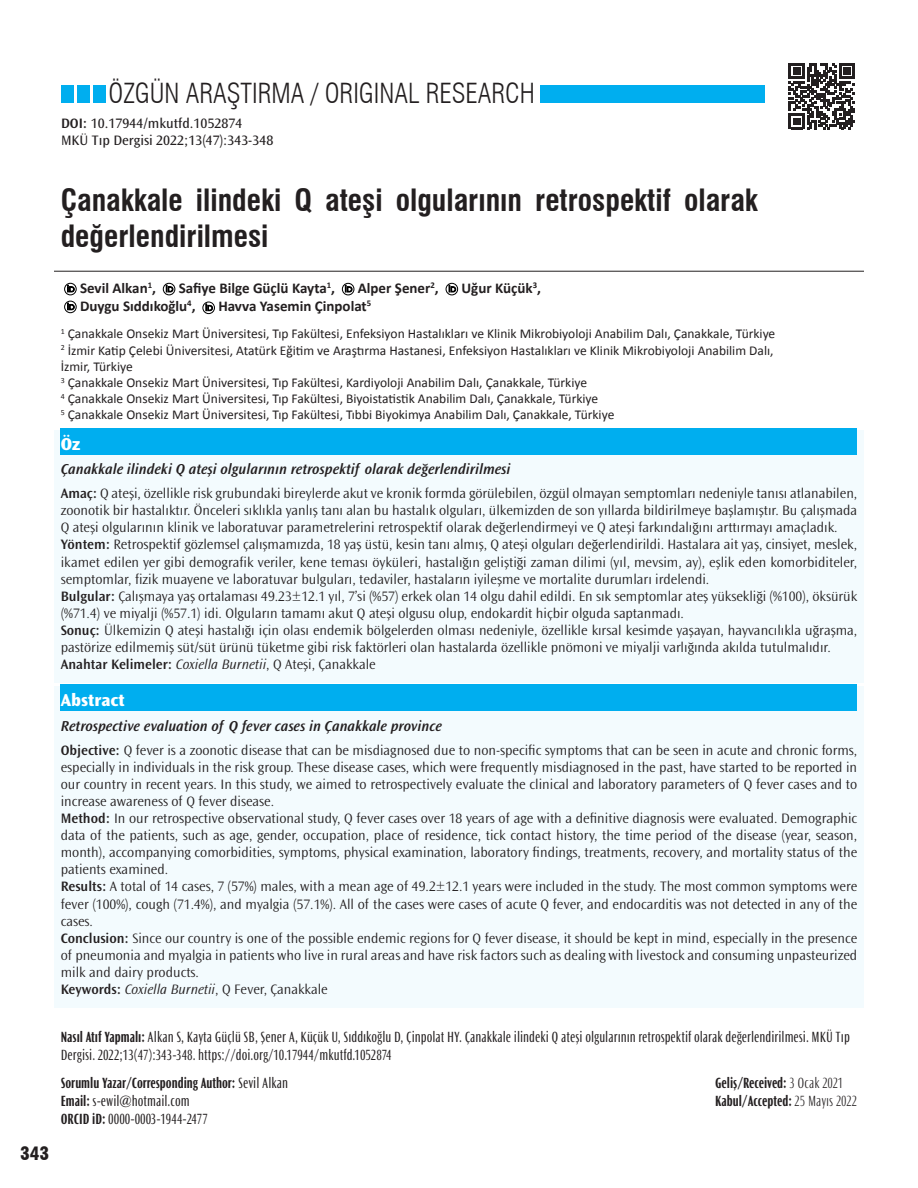
<style>
.page{position:relative;width:918px;height:1188px;background:#fff}
.page>*{position:absolute;margin:0;border:0;box-sizing:border-box;transform-origin:0 0}
.Makale_Ana_Başlık_TR{font:700 condensed 30px/36px "Swiss 721 BT";color:#231f20}
.t1{font:300 condensed 27px "Swiss 721 BT";color:#231f20}
.Abstract-EN{font:800 18px "Ocean Sans MT Pro";color:#fff}
.t2{font:900 condensed 18px "Swiss 721 BT";color:#231f20}
.Öz-TR{font:800 18px "Ocean Sans MT Pro";color:#fff}
.Yazışma_Adresi{font:condensed 15px/18px "Ocean Sans MT Pro";color:#231f20}
.Yazar_İsimleri-TR{font:700 15px "Calibri";color:#231f20}
.Özetin_Başlığı-TR{font:italic 600 15px "Ocean Sans MT Pro";color:#231f20}
.Özetin_Başlığı-EN{font:italic 600 15px "Ocean Sans MT Pro";color:#231f20}
.Geliş_Kabul_Tarihi{font:700 condensed 15px "Ocean Sans MT Pro";color:#231f20}
.Yazışma_Adresi-2{font:700 condensed 15px "Ocean Sans MT Pro";color:#231f20}
.Özet_Metin-EN{font:300 14.25px/17.1px "Ocean Sans MT Pro";color:#231f20;text-align:justify}
.Özet_Metin_TR{font:300 14.25px/17.1px "Ocean Sans MT Pro";color:#231f20;text-align:justify}
.Özet_Metin_TR-2{font:600 14.25px "Ocean Sans MT Pro";color:#231f20}
.DOI_url{font:14.25px "Ocean Sans Std";color:#231f20}
.DOI{font:14.25px "Ocean Sans Std";color:#231f20}
.Yazarın_Kurumu-TR{font:13.5px/16.2px "Calibri";color:#231f20}
.s1{font-weight:600}
.s2{font-weight:300;font-style:italic}
.s3{font-weight:300}
.s4{font-style:italic}
.s5{font-weight:700}
.s6{font-weight:400}
</style>
<div class="page">
<div style="left:93px;top:85px;width:12px;height:18px;background:#00aeef"></div>
<div style="left:540px;top:86px;width:225px;height:17px;background:#00aeef"></div>
<div style="left:77px;top:85px;width:12px;height:18px;background:#00aeef"></div>
<div style="left:61px;top:85px;width:13px;height:18px;background:#00aeef"></div>
<svg style="left:789px;top:63px;width:66px;height:66px"></svg>
<hr style="left:54px;top:271px;width:810px;height:1px;background:#231f20">
<div style="left:64px;top:283px;width:13px;height:12px;border:1px solid #000;border-radius:50%"></div>
<svg style="left:67px;top:285px;width:7px;height:7px"></svg>
<div style="left:163px;top:283px;width:12px;height:12px;border:1px solid #000;border-radius:50%"></div>
<svg style="left:166px;top:285px;width:7px;height:7px"></svg>
<div style="left:342px;top:283px;width:12px;height:12px;border:1px solid #000;border-radius:50%"></div>
<svg style="left:345px;top:285px;width:7px;height:7px"></svg>
<div style="left:446px;top:283px;width:12px;height:12px;border:1px solid #000;border-radius:50%"></div>
<svg style="left:449px;top:285px;width:7px;height:7px"></svg>
<div style="left:64px;top:301px;width:13px;height:12px;border:1px solid #000;border-radius:50%"></div>
<svg style="left:67px;top:303px;width:7px;height:7px"></svg>
<div style="left:203px;top:302px;width:12px;height:12px;border:1px solid #000;border-radius:50%"></div>
<svg style="left:206px;top:304px;width:7px;height:7px"></svg>
<div style="left:54px;top:430px;width:810px;height:253px;background:#f3fbfe"></div>
<div style="left:61px;top:428px;width:796px;height:27px;background:#00aeef"></div>
<div style="left:54px;top:686px;width:810px;height:322px;background:#f3fbfe"></div>
<div style="left:61px;top:684px;width:796px;height:27px;background:#00aeef"></div>
<h2 class="t1" style="left:109px;top:77px;width:428px">ÖZGÜN ARAŞTIRMA / ORIGINAL RESEARCH</h2>
<p class="DOI" style="left:61px;top:115px;width:183px"><span class="s1">DOI:</span> 10.17944/mkutfd.1052874</p>
<p class="DOI_url" style="left:61px;top:132px;width:214px">MKÜ Tıp Dergisi 2022;13(47):343-348</p>
<p class="Makale_Ana_Başlık_TR" style="left:61px;top:182px;width:699px">Çanakkale ilindeki Q ateşi olgularının retrospektif olarak değerlendirilmesi</p>
<p class="Yazar_İsimleri-TR" style="left:80px;top:278px;width:77px">Sevil Alkan<sup>1</sup>,</p>
<p class="Yazar_İsimleri-TR" style="left:179px;top:278px;width:158px">Safiye Bilge Güçlü Kayta<sup>1</sup>,</p>
<p class="Yazar_İsimleri-TR" style="left:358px;top:278px;width:82px">Alper Şener<sup>2</sup>,</p>
<p class="Yazar_İsimleri-TR" style="left:462px;top:278px;width:81px">Uğur Küçük<sup>3</sup>,</p>
<p class="Yazar_İsimleri-TR" style="left:80px;top:296px;width:117px">Duygu Sıddıkoğlu<sup>4</sup>,</p>
<p class="Yazar_İsimleri-TR" style="left:218px;top:296px;width:154px">Havva Yasemin Çinpolat<sup>5</sup></p>
<p class="Yazarın_Kurumu-TR" style="left:61px;top:325px;width:716px"><sup>1</sup> Çanakkale Onsekiz Mart Üniversitesi, Tıp Fakültesi, Enfeksiyon Hastalıkları ve Klinik Mikrobiyoloji Anabilim Dalı, Çanakkale, Türkiye</p>
<p class="Yazarın_Kurumu-TR" style="left:61px;top:342px;width:714px"><sup>2</sup> İzmir Katip Çelebi Üniversitesi, Atatürk Eğitim ve Araştırma Hastanesi, Enfeksiyon Hastalıkları ve Klinik Mikrobiyoloji Anabilim Dalı,<br>İzmir, Türkiye</p>
<p class="Yazarın_Kurumu-TR" style="left:61px;top:374px;width:528px"><sup>3</sup> Çanakkale Onsekiz Mart Üniversitesi, Tıp Fakültesi, Kardiyoloji Anabilim Dalı, Çanakkale, Türkiye</p>
<p class="Yazarın_Kurumu-TR" style="left:61px;top:390px;width:539px"><sup>4</sup> Çanakkale Onsekiz Mart Üniversitesi, Tıp Fakültesi, Biyoistatistik Anabilim Dalı, Çanakkale, Türkiye</p>
<p class="Yazarın_Kurumu-TR" style="left:61px;top:406px;width:555px"><sup>5</sup> Çanakkale Onsekiz Mart Üniversitesi, Tıp Fakültesi, Tıbbi Biyokimya Anabilim Dalı, Çanakkale, Türkiye</p>
<p class="Öz-TR" style="left:61px;top:433px;width:21px">Öz</p>
<p class="Özetin_Başlığı-TR" style="left:61px;top:460px;width:451px">Çanakkale ilindeki Q ateşi olgularının retrospektif olarak değerlendirilmesi</p>
<p class="Özet_Metin_TR" style="left:61px;top:485px;width:798px"><span class="s1">Amaç:</span> Q ateşi, özellikle risk grubundaki bireylerde akut ve kronik formda görülebilen, özgül olmayan semptomları nedeniyle tanısı atlanabilen, zoonotik bir hastalıktır. Önceleri sıklıkla yanlış tanı alan bu hastalık olguları, ülkemizden de son yıllarda bildirilmeye başlamıştır. Bu çalışmada Q ateşi olgularının klinik ve laboratuvar parametrelerini retrospektif olarak değerlendirmeyi ve Q ateşi farkındalığını arttırmayı amaçladık.</p>
<p class="Özet_Metin_TR" style="left:61px;top:536px;width:798px"><span class="s1">Yöntem:</span> Retrospektif gözlemsel çalışmamızda, 18 yaş üstü, kesin tanı almış, Q ateşi olguları değerlendirildi. Hastalara ait yaş, cinsiyet, meslek, ikamet edilen yer gibi demografik veriler, kene teması öyküleri, hastalığın geliştiği zaman dilimi (yıl, mevsim, ay), eşlik eden komorbiditeler, semptomlar, fizik muayene ve laboratuvar bulguları, tedaviler, hastaların iyileşme ve mortalite durumları irdelendi.</p>
<p class="Özet_Metin_TR" style="left:61px;top:587px;width:798px"><span class="s1">Bulgular:</span> Çalışmaya yaş ortalaması 49.23±12.1 yıl, 7’si (%57) erkek olan 14 olgu dahil edildi. En sık semptomlar ateş yüksekliği (%100), öksürük (%71.4) ve miyalji (%57.1) idi. Olguların tamamı akut Q ateşi olgusu olup, endokardit hiçbir olguda saptanmadı.</p>
<p class="Özet_Metin_TR" style="left:61px;top:622px;width:798px"><span class="s1">Sonuç:</span> Ülkemizin Q ateşi hastalığı için olası endemik bölgelerden olması nedeniyle, özellikle kırsal kesimde yaşayan, hayvancılıkla uğraşma, pastörize edilmemiş süt/süt ürünü tüketme gibi risk faktörleri olan hastalarda özellikle pnömoni ve miyalji varlığında akılda tutulmalıdır.</p>
<p class="Özet_Metin_TR-2" style="left:61px;top:656px;width:317px">Anahtar Kelimeler: <span class="s2">Coxiella Burnetii</span><span class="s3">, Q Ateşi, Çanakkale</span></p>
<p class="Abstract-EN" style="left:61px;top:689px;width:66px">Abstract</p>
<p class="Özetin_Başlığı-EN" style="left:61px;top:717px;width:383px">Retrospective evaluation of Q fever cases in Çanakkale province</p>
<p class="Özet_Metin-EN" style="left:61px;top:741px;width:798px"><span class="s1">Objective:</span> Q fever is a zoonotic disease that can be misdiagnosed due to non-specific symptoms that can be seen in acute and chronic forms, especially in individuals in the risk group. These disease cases, which were frequently misdiagnosed in the past, have started to be reported in our country in recent years. In this study, we aimed to retrospectively evaluate the clinical and laboratory parameters of Q fever cases and to increase awareness of Q fever disease.</p>
<p class="Özet_Metin-EN" style="left:61px;top:810px;width:798px"><span class="s1">Method:</span> In our retrospective observational study, Q fever cases over 18 years of age with a definitive diagnosis were evaluated. Demographic data of the patients, such as age, gender, occupation, place of residence, tick contact history, the time period of the disease (year, season, month), accompanying comorbidities, symptoms, physical examination, laboratory findings, treatments, recovery, and mortality status of the patients examined.</p>
<p class="Özet_Metin-EN" style="left:61px;top:878px;width:798px"><span class="s1">Results:</span> A total of 14 cases, 7 (57%) males, with a mean age of 49.2±12.1 years were included in the study. The most common symptoms were fever (100%), cough (71.4%), and myalgia (57.1%). All of the cases were cases of acute Q fever, and endocarditis was not detected in any of the cases.</p>
<p class="Özet_Metin-EN" style="left:61px;top:929px;width:798px"><span class="s1">Conclusion:</span> Since our country is one of the possible endemic regions for Q fever disease, it should be kept in mind, especially in the presence of pneumonia and myalgia in patients who live in rural areas and have risk factors such as dealing with livestock and consuming unpasteurized milk and dairy products.</p>
<p class="Özet_Metin-EN" style="left:61px;top:981px;width:269px"><span class="s1">Keywords:</span> <span class="s4">Coxiella Burnetii</span>, Q Fever, Çanakkale</p>
<p class="t2" style="left:20px;top:1143px;width:30px">343</p>
<p class="Yazışma_Adresi" style="left:61px;top:1028px;width:791px"><span class="s5">Nasıl Atıf Yapmalı:</span> Alkan S, Kayta Güçlü SB, Şener A, Küçük U, Sıddıkoğlu D, Çinpolat HY. Çanakkale ilindeki Q ateşi olgularının retrospektif olarak değerlendirilmesi. MKÜ Tıp<br>Dergisi. 2022;13(47):343-348. https://doi.org/10.17944/mkutfd.1052874</p>
<p class="Geliş_Kabul_Tarihi" style="left:715px;top:1073px;width:130px">Geliş/Received: <span class="s3">3 Ocak 2021</span></p>
<p class="Geliş_Kabul_Tarihi" style="left:715px;top:1091px;width:144px">Kabul/Accepted: <span class="s3">25 Mayıs 2022</span></p>
<p class="Yazışma_Adresi-2" style="left:61px;top:1073px;width:229px">Sorumlu Yazar/Corresponding Author: <span class="s6">Sevil Alkan</span></p>
<p class="Yazışma_Adresi" style="left:61px;top:1092px;width:130px"><span class="s5">Email:</span> s-ewil@hotmail.com</p>
<p class="Yazışma_Adresi" style="left:61px;top:1110px;width:149px"><span class="s5">ORCID iD:</span> 0000-0003-1944-2477</p>
</div>
